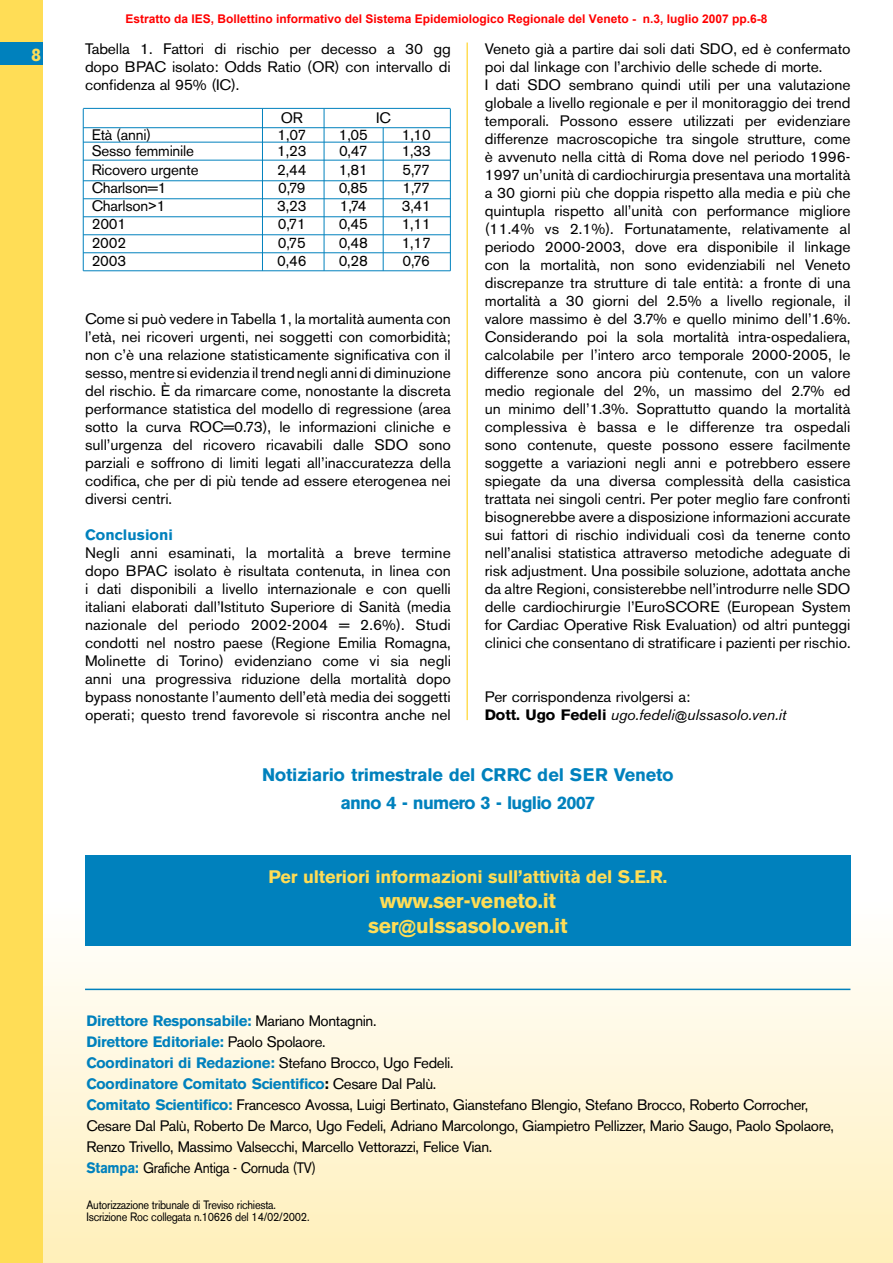
<style>
.page{position:relative;width:893px;height:1263px;background:#fff}
.page>*{position:absolute;margin:0;border:0;box-sizing:border-box;transform-origin:0 0}
.t1{font:700 21px/25.2px "AK11";color:#ffdd56;text-align:center}
.t2{font:700 18px/28.5px "AK11";color:#0081bd;text-align:center}
.t3{font:700 18px "AK11";color:#ffdd56}
.t4{font:15px/18px "AK11";letter-spacing:.01em;color:#000;text-align:justify}
.t5{font:15px/21px "AK11";letter-spacing:-.01em;color:#000}
.t6{font:700 15px "AK11";letter-spacing:.015em;color:#0081bd}
.t7{font:700 12px "Arial";color:#f00}
.t8{font:12px/12px "AK11";letter-spacing:-.01em;color:#000;scale:.9 1}
.s1{font-family:"Arial"}
.s2{font-weight:700}
.s3{font-style:italic}
.s4{font-family:"Arial";font-style:italic;font-size:12px}
.s5{font-family:"Arial";font-size:18px}
.s6{font-weight:700;color:#0081bd}
</style>
<div class="page">
<div style="left:30px;top:900px;width:863px;height:363px;background:linear-gradient(to bottom,#fcfeff,#fff0ba)"></div>
<div style="left:0;top:0;width:43px;height:1263px;background:#ffdd56"></div>
<hr style="left:466px;top:43px;width:2px;height:677px;background:#ffdd56">
<div style="left:0;top:43px;width:43px;height:22px;background:#0081bd"></div>
<hr style="left:85px;top:988px;width:765px;height:2px;background:#0081bd">
<div style="left:85px;top:855px;width:765px;height:90px;background:#0081bd"></div>
<hr style="left:83px;top:108px;width:367px;height:1px;background:#0081bd">
<hr style="left:83px;top:160px;width:367px;height:1px;background:#0081bd">
<hr style="left:83px;top:180px;width:367px;height:1px;background:#0081bd">
<hr style="left:83px;top:216px;width:367px;height:1px;background:#0081bd">
<hr style="left:83px;top:234px;width:367px;height:1px;background:#0081bd">
<hr style="left:83px;top:252px;width:367px;height:1px;background:#0081bd">
<hr style="left:83px;top:270px;width:367px;height:1px;background:#0081bd">
<hr style="left:83px;top:109px;width:1px;height:162px;background:#0081bd">
<hr style="left:450px;top:109px;width:1px;height:162px;background:#0081bd">
<hr style="left:324px;top:109px;width:1px;height:162px;background:#0081bd">
<hr style="left:383px;top:128px;width:1px;height:143px;background:#0081bd">
<hr style="left:83px;top:142px;width:367px;height:1px;background:#0081bd">
<hr style="left:83px;top:127px;width:367px;height:1px;background:#0081bd">
<hr style="left:262px;top:109px;width:1px;height:162px;background:#0081bd">
<hr style="left:83px;top:198px;width:367px;height:1px;background:#0081bd">
<p class="t3" style="left:31px;top:44px;width:11px">8</p>
<p class="t7" style="left:125px;top:11px;width:644px">Estratto da IES, Bollettino informativo del Sistema Epidemiologico Regionale del Veneto - n.3, luglio 2007 pp.6-8</p>
<p class="t4" style="left:85px;top:40px;width:367px">Tabella 1. Fattori di rischio per decesso a 30 gg dopo BPAC isolato: Odds Ratio (OR) con intervallo di confidenza al 95% (IC).</p>
<p class="t4" style="left:281px;top:109px;width:23px">OR</p>
<p class="t4" style="left:376px;top:109px;width:16px">IC</p>
<p class="t4" style="left:92px;top:126px;width:61px">Età (anni)</p>
<p class="t4" style="left:278px;top:126px;width:30px">1,07</p>
<p class="t4" style="left:339px;top:126px;width:31px">1,05</p>
<p class="t4" style="left:402px;top:126px;width:31px">1,10</p>
<p class="t4" style="left:92px;top:142px;width:104px">Sesso femminile</p>
<p class="t4" style="left:277px;top:142px;width:31px">1,23</p>
<p class="t4" style="left:339px;top:142px;width:30px">0,47</p>
<p class="t4" style="left:402px;top:142px;width:31px">1,33</p>
<p class="t4" style="left:92px;top:160px;width:108px">Ricovero urgente</p>
<p class="t4" style="left:277px;top:160px;width:31px">2,44</p>
<p class="t4" style="left:339px;top:160px;width:31px">1,81</p>
<p class="t4" style="left:403px;top:160px;width:29px">5,77</p>
<p class="t4" style="left:92px;top:179px;width:76px">Charlson=1</p>
<p class="t4" style="left:278px;top:179px;width:29px">0,79</p>
<p class="t4" style="left:339px;top:179px;width:31px">0,85</p>
<p class="t4" style="left:403px;top:179px;width:29px">1,77</p>
<p class="t4" style="left:92px;top:197px;width:75px">Charlson<span class="s1">&gt;</span>1</p>
<p class="t4" style="left:277px;top:197px;width:31px">3,23</p>
<p class="t4" style="left:340px;top:197px;width:28px">1,74</p>
<p class="t4" style="left:402px;top:197px;width:31px">3,41</p>
<p class="t4" style="left:92px;top:215px;width:36px">2001</p>
<p class="t4" style="left:278px;top:215px;width:29px">0,71</p>
<p class="t4" style="left:339px;top:215px;width:31px">0,45</p>
<p class="t4" style="left:402px;top:215px;width:31px">1,11</p>
<p class="t4" style="left:92px;top:234px;width:36px">2002</p>
<p class="t4" style="left:278px;top:234px;width:29px">0,75</p>
<p class="t4" style="left:339px;top:234px;width:31px">0,48</p>
<p class="t4" style="left:402px;top:234px;width:31px">1,17</p>
<p class="t4" style="left:92px;top:252px;width:36px">2003</p>
<p class="t4" style="left:277px;top:252px;width:31px">0,46</p>
<p class="t4" style="left:339px;top:252px;width:31px">0,28</p>
<p class="t4" style="left:403px;top:252px;width:29px">0,76</p>
<p class="t4" style="left:85px;top:310px;width:367px">Come si può vedere in Tabella 1, la mortalità aumenta con l’età, nei ricoveri urgenti, nei soggetti con comorbidità; non c’è una relazione statisticamente significativa con il sesso, mentre si evidenzia il trend negli anni di diminuzione del rischio. È da rimarcare come, nonostante la discreta performance statistica del modello di regressione (area sotto la curva ROC=0.73), le informazioni cliniche e sull’urgenza del ricovero ricavabili dalle SDO sono parziali e soffrono di limiti legati all’inaccuratezza della codifica, che per di più tende ad essere eterogenea nei diversi centri.</p>
<p class="t6" style="left:85px;top:526px;width:89px">Conclusioni</p>
<p class="t4" style="left:85px;top:544px;width:367px">Negli anni esaminati, la mortalità a breve termine dopo BPAC isolato è risultata contenuta, in linea con i dati disponibili a livello internazionale e con quelli italiani elaborati dall’Istituto Superiore di Sanità (media nazionale del periodo 2002-2004 = 2.6%). Studi condotti nel nostro paese (Regione Emilia Romagna, Molinette di Torino) evidenziano come vi sia negli anni una progressiva riduzione della mortalità dopo bypass nonostante l’aumento dell’età media dei soggetti operati; questo trend favorevole si riscontra anche nel</p>
<p class="t4" style="left:485px;top:40px;width:367px;text-align:left">Veneto già a partire dai soli dati SDO, ed è confermato poi dal linkage con l’archivio delle schede di morte.<br>I dati SDO sembrano quindi utili per una valutazione globale a livello regionale e per il monitoraggio dei trend temporali. Possono essere utilizzati per evidenziare differenze macroscopiche tra singole strutture, come è avvenuto nella città di Roma dove nel periodo 1996- 1997 un’unità di cardiochirurgia presentava una mortalità a 30 giorni più che doppia rispetto alla media e più che quintupla rispetto all’unità con performance migliore (11.4% vs 2.1%). Fortunatamente, relativamente al periodo 2000-2003, dove era disponibile il linkage con la mortalità, non sono evidenziabili nel Veneto discrepanze tra strutture di tale entità: a fronte di una mortalità a 30 giorni del 2.5% a livello regionale, il valore massimo è del 3.7% e quello minimo dell’1.6%.<br>Considerando poi la sola mortalità intra-ospedaliera, calcolabile per l’intero arco temporale 2000-2005, le differenze sono ancora più contenute, con un valore medio regionale del 2%, un massimo del 2.7% ed un minimo dell’1.3%. Soprattutto quando la mortalità complessiva è bassa e le differenze tra ospedali sono contenute, queste possono essere facilmente soggette a variazioni negli anni e potrebbero essere spiegate da una diversa complessità della casistica trattata nei singoli centri. Per poter meglio fare confronti bisognerebbe avere a disposizione informazioni accurate sui fattori di rischio individuali così da tenerne conto nell’analisi statistica attraverso metodiche adeguate di risk adjustment. Una possibile soluzione, adottata anche da altre Regioni, consisterebbe nell’introdurre nelle SDO delle cardiochirurgie l’EuroSCORE (European System for Cardiac Operative Risk Evaluation) od altri punteggi clinici che consentano di stratificare i pazienti per rischio.</p>
<p class="t4" style="left:485px;top:688px;width:303px">Per corrispondenza rivolgersi a:<br><span class="s2">Dott. Ugo Fedeli</span> <span class="s3">ugo.fedeli</span><span class="s4">@</span><span class="s3">ulssasolo.ven.it</span></p>
<p class="t2" style="left:262px;top:760px;width:413px">Notiziario trimestrale del CRRC del SER Veneto anno 4 - numero 3 - luglio 2007</p>
<p class="t3" style="left:268px;top:866px;width:400px">Per ulteriori informazioni sull’attività del S.E.R.</p>
<h1 class="t1" style="left:368px;top:888px;width:201px">www.ser-veneto.it ser<span class="s5">@</span>ulssasolo.ven.it</h1>
<p class="t5" style="left:87px;top:1010px;width:749px"><span class="s6">Direttore Responsabile:</span> Mariano Montagnin.<br><span class="s6">Direttore Editoriale:</span> Paolo Spolaore.<br><span class="s6">Coordinatori di Redazione:</span> Stefano Brocco, Ugo Fedeli.<br><span class="s6">Coordinatore Comitato Scientifico</span><span class="s2">:</span> Cesare Dal Palù.<br><span class="s6">Comitato Scientifico:</span> Francesco Avossa, Luigi Bertinato, Gianstefano Blengio, Stefano Brocco, Roberto Corrocher, Cesare Dal Palù, Roberto De Marco, Ugo Fedeli, Adriano Marcolongo, Giampietro Pellizzer, Mario Saugo, Paolo Spolaore, Renzo Trivello, Massimo Valsecchi, Marcello Vettorazzi, Felice Vian.<br><span class="s6">Stampa:</span> Grafiche Antiga - Cornuda (TV)</p>
<p class="t8" style="left:87px;top:1199px;width:249px">Autorizzazione tribunale di Treviso richiesta.<br>Iscrizione Roc collegata n.10626 del 14/02/2002.</p>
</div>
